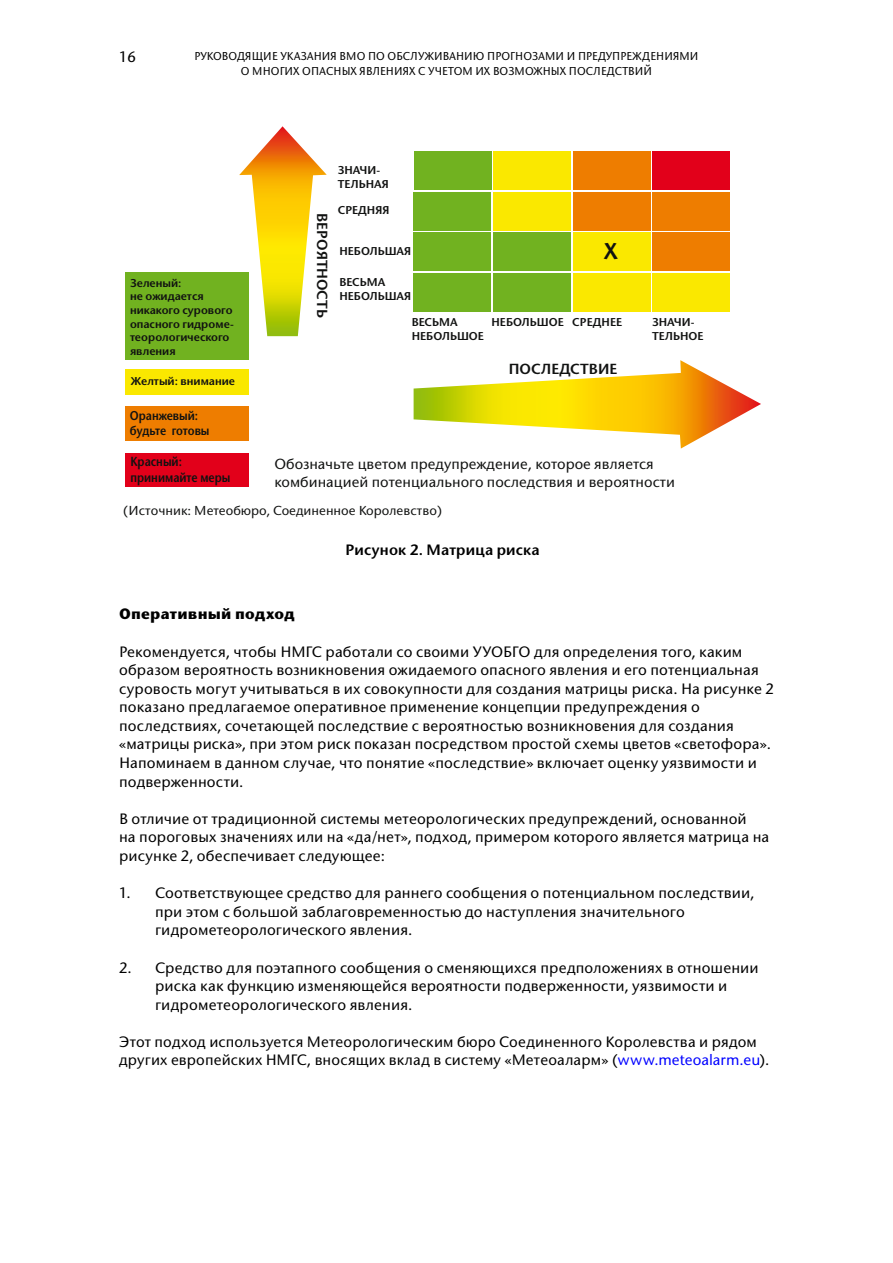
<style>
.page{position:relative;width:893px;height:1263px;background:#fff}
.page>*{position:absolute;margin:0;border:0;box-sizing:border-box;transform-origin:0 0}
.t1{font:600 22.65px "Stone Sans ITC";color:#111211}
.t2{font:500 15px/18.6px "Stone Sans ITC";letter-spacing:.01em;color:#000}
.t3{font:600 15px "Stone Sans ITC";letter-spacing:.015em;color:#000}
.t4{font:700 15px "Stone Sans ITC";letter-spacing:.015em;color:#000}
.t5{font:500 14.55px/17.5px "Stone Sans ITC";color:#111211}
.t6{font:600 14.55px "Stone Sans ITC";color:#111211}
.t7{font:600 13.2px/15.8px "Stone Sans ITC";color:#111211;scale:.86 1}
.t8{font:500 12.9px "Stone Sans ITC";color:#111211}
.t9{font:600 12.75px/15.3px "Stone Sans ITC";color:#111211;scale:.89 1}
.t10{font:600 11.4px/13.6px "Stone Sans ITC";color:#111211}
.t11{font:500 11.4px/15px "Stone Sans ITC";letter-spacing:.01em;color:#000;text-align:center;scale:.95 1}
.s1{color:#00f}
</style>
<div class="page">
<img style="left:414px;top:360px;width:347px;height:89px">
<img style="left:239px;top:126px;width:88px;height:210px">
<div style="left:573px;top:232px;width:77px;height:39px;background:#fae800"></div>
<div style="left:414px;top:273px;width:77px;height:39px;background:#71b220"></div>
<div style="left:414px;top:232px;width:77px;height:39px;background:#71b220"></div>
<div style="left:414px;top:192px;width:77px;height:39px;background:#71b220"></div>
<div style="left:414px;top:151px;width:78px;height:39px;background:#71b220"></div>
<div style="left:493px;top:151px;width:78px;height:39px;background:#fae800"></div>
<div style="left:493px;top:192px;width:78px;height:39px;background:#fae800"></div>
<div style="left:493px;top:232px;width:78px;height:39px;background:#71b220"></div>
<div style="left:493px;top:273px;width:78px;height:39px;background:#71b220"></div>
<div style="left:573px;top:151px;width:77px;height:39px;background:#ee7d00"></div>
<div style="left:652px;top:151px;width:78px;height:39px;background:#e2001a"></div>
<div style="left:573px;top:192px;width:77px;height:39px;background:#ee7d00"></div>
<div style="left:652px;top:192px;width:78px;height:39px;background:#ee7d00"></div>
<div style="left:652px;top:232px;width:78px;height:39px;background:#ee7d00"></div>
<div style="left:573px;top:273px;width:77px;height:39px;background:#fae800"></div>
<div style="left:652px;top:273px;width:78px;height:39px;background:#fae800"></div>
<div style="left:125px;top:273px;width:123px;height:87px;background:#71b220"></div>
<div style="left:125px;top:369px;width:123px;height:26px;background:#fae800"></div>
<div style="left:125px;top:406px;width:123px;height:34px;background:#ee7d00"></div>
<div style="left:125px;top:453px;width:123px;height:34px;background:#e2001a"></div>
<p class="t2" style="left:119px;top:48px;width:18px">16</p>
<p class="t11" style="left:194px;top:49px;width:532px">РУКОВОДЯЩИЕ УКАЗАНИЯ ВМО ПО ОБСЛУЖИВАНИЮ ПРОГНОЗАМИ И ПРЕДУПРЕЖДЕНИЯМИ<br>О МНОГИХ ОПАСНЫХ ЯВЛЕНИЯХ С УЧЕТОМ ИХ ВОЗМОЖНЫХ ПОСЛЕДСТВИЙ</p>
<p class="t10" style="left:338px;top:163px;width:53px">ЗНАЧИ-<br>ТЕЛЬНАЯ</p>
<p class="t10" style="left:338px;top:203px;width:53px">СРЕДНЯЯ</p>
<p class="t10" style="left:339px;top:244px;width:73px">НЕБОЛЬШАЯ</p>
<p class="t10" style="left:339px;top:275px;width:73px">ВЕСЬМА<br>НЕБОЛЬШАЯ</p>
<p class="t6" style="left:332px;top:213px;width:106px;rotate:90deg">ВЕРОЯТНОСТЬ</p>
<h1 class="t1" style="left:603px;top:236px;width:17px">X</h1>
<p class="t10" style="left:130px;top:276px;width:105px">Зеленый:<br>не ожидается никакого сурового опасного гидроме&shy;теорологического явления</p>
<p class="t10" style="left:131px;top:374px;width:106px">Желтый: внимание</p>
<p class="t9" style="left:130px;top:408px;width:91px">Оранжевый: будьте готовы</p>
<p class="t7" style="left:130px;top:453px;width:118px">Красный: принимайте меры</p>
<p class="t5" style="left:274px;top:455px;width:402px">Обозначьте цветом предупреждение, которое является комбинацией потенциального последствия и вероятности</p>
<p class="t8" style="left:123px;top:503px;width:321px">(Источник: Метеобюро, Соединенное Королевство)</p>
<p class="t10" style="left:412px;top:316px;width:74px">ВЕСЬМА<br>НЕБОЛЬШОЕ</p>
<p class="t10" style="left:491px;top:316px;width:132px">НЕБОЛЬШОЕ СРЕДНЕЕ</p>
<p class="t10" style="left:652px;top:316px;width:53px">ЗНАЧИ-<br>ТЕЛЬНОЕ</p>
<p class="t6" style="left:509px;top:359px;width:110px">ПОСЛЕДСТВИЕ</p>
<p class="t3" style="left:345px;top:540px;width:196px">Рисунок 2. Матрица риска</p>
<p class="t4" style="left:119px;top:604px;width:177px">Оперативный подход</p>
<p class="t2" style="left:119px;top:642px;width:656px">Рекомендуется, чтобы НМГС работали со своими УУОБГО для определения того, каким образом вероятность возникновения ожидаемого опасного явления и его потенциальная суровость могут учитываться в их совокупности для создания матрицы риска. На рисунке 2 показано предлагаемое оперативное применение концепции предупреждения о последствиях, сочетающей последствие с вероятностью возникновения для создания «матрицы риска», при этом риск показан посредством простой схемы цветов «светофора».<br>Напоминаем в данном случае, что понятие «последствие» включает оценку уязвимости и подверженности.</p>
<p class="t2" style="left:119px;top:809px;width:652px">В отличие от традиционной системы метеорологических предупреждений, основанной<br>на пороговых значениях или на «да/нет», подход, примером которого является матрица на рисунке 2, обеспечивает следующее:</p>
<p class="t2" style="left:155px;top:884px;width:601px;text-indent:-36px">1. Соответствующее средство для раннего сообщения о потенциальном последствии, при этом с большой заблаговременностью до наступления значительного гидрометеорологического явления.</p>
<p class="t2" style="left:155px;top:958px;width:605px;text-indent:-36px">2. Средство для поэтапного сообщения о сменяющихся предположениях в отношении риска как функцию изменяющейся вероятности подверженности, уязвимости и гидрометеорологического явления.</p>
<p class="t2" style="left:119px;top:1032px;width:652px">Этот подход используется Метеорологическим бюро Соединенного Королевства и рядом других европейских НМГС, вносящих вклад в систему «Метеоаларм» (<span class="s1">www.meteoalarm.eu</span>).</p>
</div>
